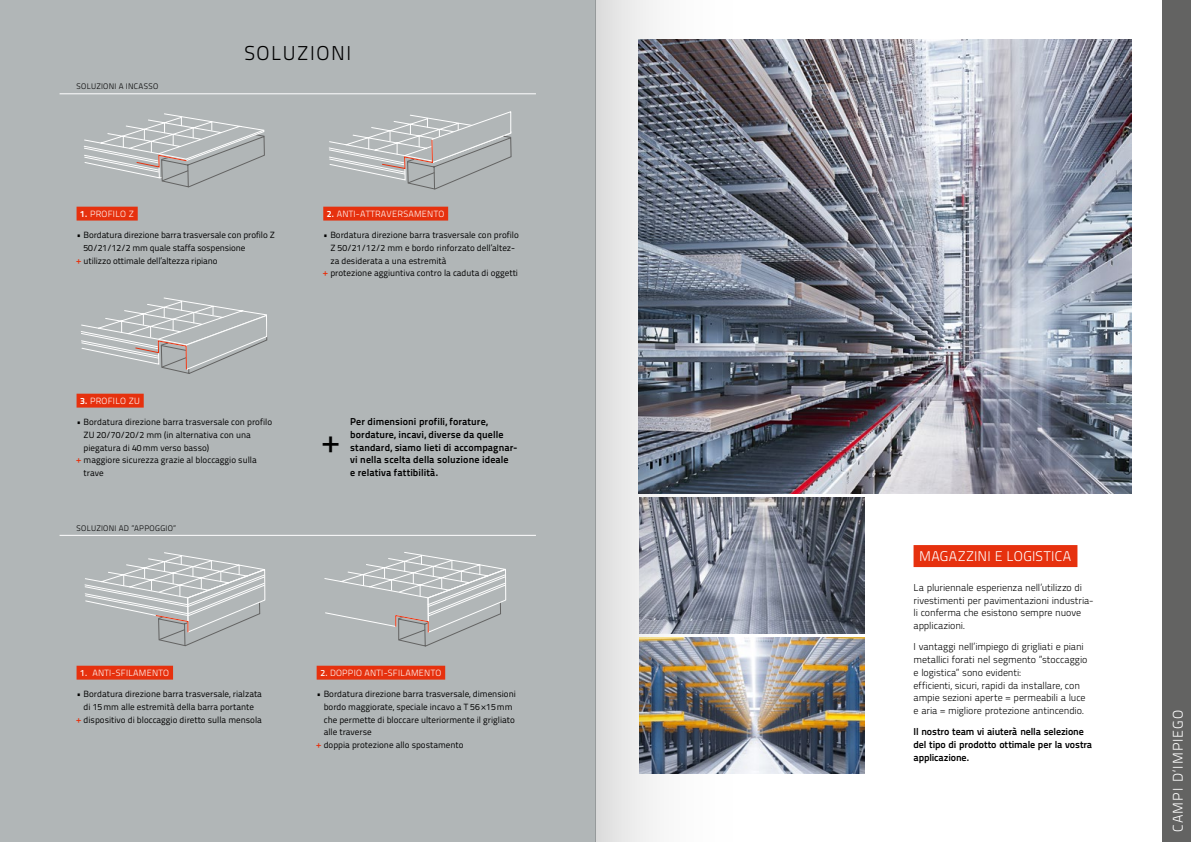
<style>
.page{position:relative;width:1191px;height:842px;background:#fff}
.page>*{position:absolute;margin:0;border:0;box-sizing:border-box;transform-origin:0 0}
.t1{font:500 31.5px "Titillium Text 22 L";color:#000}
.t2{font:300 20px "Titillium Text 22 L";letter-spacing:.075em;color:#000}
.t3{font:300 14px "Titillium Text 22 L";letter-spacing:.035em;color:#fff}
.t4{font:300 14px "Titillium Text 22 L";letter-spacing:.075em;color:#fff}
.t5{font:300 10px/12.7px "Titillium Text 22 L";letter-spacing:-.01em;color:#000}
.t6{font:700 10px/12.8px "Titillium Text 22 L";letter-spacing:.005em;color:#000}
.t7{font:9px/12.8px "Titillium Text 22 L";color:#000;text-align:center}
.t8{font:300 9px "Titillium Text 22 L";letter-spacing:.025em;color:#fff}
.t9{font:300 8px "Titillium Text 22 L";letter-spacing:.035em;color:#000}
.s1{font-weight:700}
.s2{font-weight:700;color:#e6310e}
.s3{font-weight:500}
</style>
<div class="page">
<div style="left:0;top:0;width:595px;height:842px;background:#b1b6b7"></div>
<div style="left:323px;top:207px;width:125px;height:14px;background:#e6310e"></div>
<div style="left:77px;top:207px;width:61px;height:14px;background:#e6310e"></div>
<div style="left:77px;top:666px;width:96px;height:14px;background:#e6310e"></div>
<div style="left:77px;top:394px;width:67px;height:14px;background:#e6310e"></div>
<div style="left:317px;top:666px;width:128px;height:14px;background:#e6310e"></div>
<svg style="left:81px;top:297px;width:187px;height:77px"></svg>
<svg style="left:84px;top:113px;width:181px;height:75px"></svg>
<svg style="left:329px;top:111px;width:183px;height:79px"></svg>
<svg style="left:84px;top:552px;width:182px;height:95px"></svg>
<svg style="left:324px;top:552px;width:183px;height:95px"></svg>
<hr style="left:60px;top:94px;width:476px;height:1px;background:#fff">
<hr style="left:60px;top:535px;width:476px;height:1px;background:#fff">
<div style="left:913px;top:545px;width:164px;height:22px;background:#e6310e"></div>
<img style="left:828px;top:39px;width:303px;height:454px">
<img style="left:828px;top:497px;width:37px;height:136px">
<img style="left:828px;top:638px;width:37px;height:136px">
<img style="left:595px;top:0;width:233px;height:842px">
<div style="left:1162px;top:0;width:29px;height:842px;background:#636362"></div>
<p class="t9" style="left:77px;top:81px;width:83px">SOLUZIONI A INCASSO</p>
<h2 class="t2" style="left:244px;top:38px;width:108px">SOLUZIONI</h2>
<p class="t8" style="left:80px;top:207px;width:55px"><span class="s1">1.</span> PROFILO Z</p>
<p class="t7" style="left:77px;top:228px;width:200px">• Bordatura direzione barra trasversale con profilo Z</p>
<p class="t7" style="left:84px;top:241px;width:163px">50/21/12/2 mm quale staffa sospensione</p>
<p class="t7" style="left:77px;top:253px;width:143px"><span class="s2">+</span> utilizzo ottimale dell’altezza ripiano</p>
<p class="t8" style="left:80px;top:394px;width:61px"><span class="s1">3.</span> PROFILO ZU</p>
<p class="t7" style="left:77px;top:415px;width:197px">• Bordatura direzione barra trasversale con profilo</p>
<p class="t7" style="left:84px;top:428px;width:169px">ZU 20/70/20/2 mm (in alternativa con una</p>
<p class="t7" style="left:84px;top:440px;width:127px">piegatura di 40mm verso basso)</p>
<p class="t7" style="left:77px;top:453px;width:182px"><span class="s2">+</span> maggiore sicurezza grazie al bloccaggio sulla</p>
<p class="t7" style="left:84px;top:466px;width:22px">trave</p>
<p class="t9" style="left:77px;top:523px;width:101px">SOLUZIONI AD ”APPOGGIO”</p>
<p class="t8" style="left:327px;top:207px;width:119px"><span class="s1">2.</span> ANTI-ATTRAVERSAMENTO</p>
<p class="t7" style="left:323px;top:228px;width:197px">• Bordatura direzione barra trasversale con profilo</p>
<p class="t7" style="left:330px;top:241px;width:186px">Z 50/21/12/2 mm e bordo rinforzato dell’altez-</p>
<p class="t7" style="left:330px;top:253px;width:118px">za desiderata a una estremità</p>
<p class="t7" style="left:323px;top:266px;width:196px"><span class="s2">+</span> protezione aggiuntiva contro la caduta di oggetti</p>
<h1 class="t1" style="left:323px;top:418px;width:17px">+</h1>
<p class="t6" style="left:350px;top:415px;width:169px">Per dimensioni profili, forature, bordature, incavi, diverse da quelle standard, siamo lieti di accompagnar&shy;vi nella scelta della soluzione ideale<br>e relativa fattibilità.</p>
<p class="t8" style="left:80px;top:666px;width:90px"><span class="s3">1.</span> ANTI-SFILAMENTO</p>
<p class="t7" style="left:77px;top:687px;width:187px">• Bordatura direzione barra trasversale, rialzata di 15mm alle estremità della barra portante<br><span class="s2">+</span> dispositivo di bloccaggio diretto sulla mensola</p>
<p class="t8" style="left:320px;top:666px;width:122px"><span class="s3">2.</span> DOPPIO ANTI-SFILAMENTO</p>
<p class="t7" style="left:317px;top:687px;width:201px">• Bordatura direzione barra trasversale, dimensioni</p>
<p class="t7" style="left:324px;top:700px;width:190px">bordo maggiorate, speciale incavo a T 56×15mm</p>
<p class="t7" style="left:324px;top:712px;width:193px">che permette di bloccare ulteriormente il grigliato</p>
<p class="t7" style="left:324px;top:725px;width:49px">alle traverse</p>
<p class="t7" style="left:317px;top:738px;width:148px"><span class="s2">+</span> doppia protezione allo spostamento</p>
<h3 class="t3" style="left:919px;top:546px;width:154px">MAGAZZINI E LOGISTICA</h3>
<p class="t5" style="left:913px;top:580px;width:182px">La pluriennale esperienza nell’utilizzo di rivestimenti per pavimentazioni industria&shy;li conferma che esistono sempre nuove applicazioni.</p>
<p class="t5" style="left:913px;top:640px;width:175px">I vantaggi nell’impiego di grigliati e piani metallici forati nel segmento ”stoccaggio e logistica” sono evidenti:<br>efficienti, sicuri, rapidi da installare, con ampie sezioni aperte = permeabili a luce e aria = migliore protezione antincendio.</p>
<p class="t6" style="left:913px;top:725px;width:180px">Il nostro team vi aiuterà nella selezione del tipo di prodotto ottimale per la vostra applicazione.</p>
<h3 class="t4" style="left:1167px;top:832px;width:123px;rotate:-90deg">CAMPI D‘IMPIEGO</h3>
</div>
